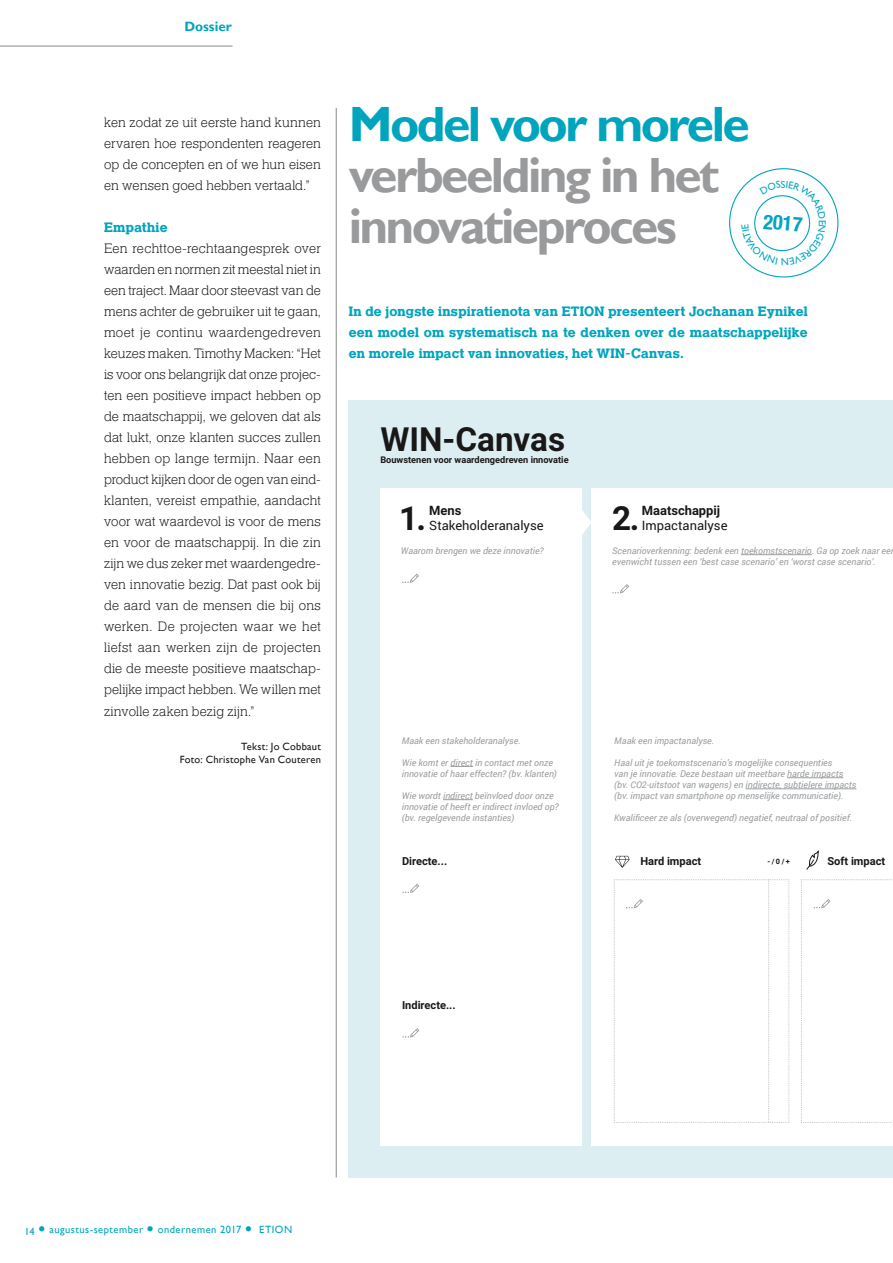
<style>
.page{position:relative;width:893px;height:1263px;background:#fff}
.page>*{position:absolute;margin:0;border:0;box-sizing:border-box;transform-origin:0 0}
.t1{font:700 49.5px/51px "Gill Sans";letter-spacing:-.055em;color:#999a9c}
.t2{font:700 49.5px "Gill Sans";letter-spacing:-.055em;color:#00a5bd}
.t3{font:700 33.3px "Roboto";color:#1a1817}
.t4{font:700 condensed 20.4px "Helvetica Neue LT Pro";color:#00a6c2}
.t5{font:300 14.25px/21px "Helserif";color:#1a1817;text-align:justify}
.t6{font:700 14.25px/21px "Helserif";letter-spacing:.01em;color:#00a5bd;text-align:justify}
.t7{font:700 13.5px "Gill Sans";color:#00a5bd}
.t8{font:12.9px "Roboto";color:#1a1817}
.t9{font:700 12.9px "Roboto";color:#1a1817}
.t10{font:700 11.1px "Roboto";color:#1a1817}
.t11{font:10.5px "Gill Sans";letter-spacing:.05em;color:#00a5bd}
.t12{font:10.5px/13.5px "Gill Sans";letter-spacing:.02em;color:#1a1817;text-align:right}
.t13{font:italic 9.3px/11.1px "Roboto";color:#9b9d9f}
.t14{font:700 9.3px "Roboto";color:#1a1817}
.t15{font:700 7.35px "Roboto";color:#1a1817}
.s1{font-size:21px}
</style>
<div class="page">
<hr style="left:0;top:46px;width:233px;height:1px;background:#878989">
<hr style="left:336px;top:108px;width:1px;height:1069px;background:#878989">
<div style="left:349px;top:400px;width:544px;height:777px;background:#ddeef3"></div>
<div style="left:381px;top:488px;width:201px;height:657px;background:#fff"></div>
<div style="left:592px;top:488px;width:301px;height:657px;background:#fff"></div>
<svg style="left:450px;top:766px;width:23px;height:1px"></svg>
<hr style="left:443px;top:799px;width:30px;height:1px;background:#9b9d9f">
<hr style="left:741px;top:554px;width:71px;height:1px;background:#9b9d9f">
<hr style="left:787px;top:777px;width:56px;height:1px;background:#9b9d9f">
<hr style="left:746px;top:788px;width:110px;height:1px;background:#9b9d9f">
<svg style="left:612px;top:584px;width:17px;height:9px"></svg>
<svg style="left:613px;top:879px;width:177px;height:244px"></svg>
<svg style="left:402px;top:884px;width:17px;height:9px"></svg>
<svg style="left:402px;top:1028px;width:17px;height:9px"></svg>
<svg style="left:402px;top:573px;width:17px;height:10px"></svg>
<svg style="left:582px;top:510px;width:9px;height:25px"></svg>
<svg style="left:615px;top:856px;width:15px;height:12px"></svg>
<svg style="left:806px;top:851px;width:13px;height:19px"></svg>
<svg style="left:801px;top:879px;width:92px;height:244px"></svg>
<svg style="left:729px;top:168px;width:110px;height:110px"></svg>
<p class="t7" style="left:184px;top:18px;width:49px">Dossier</p>
<p class="t5" style="left:104px;top:113px;width:218px">ken zodat ze uit eerste hand kunnen ervaren hoe respondenten reageren op de concepten en of we hun eisen en wensen goed hebben vertaald.”</p>
<p class="t6" style="left:104px;top:218px;width:65px">Empathie</p>
<p class="t5" style="left:104px;top:239px;width:218px">Een rechttoe-rechtaangesprek over waarden en normen zit meestal niet in een traject. Maar door steevast van de mens achter de gebruiker uit te gaan, moet je continu waardengedreven keuzes maken. Timothy Macken: “Het is voor ons belangrijk dat onze projec&shy;ten een positieve impact hebben op de maatschappij, we geloven dat als dat lukt, onze klanten succes zullen hebben op lange termijn. Naar een product kijken door de ogen van eind&shy;klanten, vereist empathie, aandacht voor wat waardevol is voor de mens en voor de maatschappij. In die zin zijn we dus zeker met waardengedre&shy;ven innovatie bezig. Dat past ook bij de aard van de mensen die bij ons werken. De projecten waar we het liefst aan werken zijn de projecten die de meeste positieve maatschap&shy;pelijke impact hebben. We willen met zinvolle zaken bezig zijn.”</p>
<p class="t12" style="left:180px;top:740px;width:143px">Tekst: Jo Cobbaut<br>Foto: Christophe Van Couteren</p>
<h1 class="t2" style="left:349px;top:94px;width:403px">Model voor morele</h1>
<h1 class="t1" style="left:349px;top:151px;width:372px">verbeelding in het innovatieproces</h1>
<h3 class="t4" style="left:764px;top:209px;width:41px;rotate:5deg">2017</h3>
<p class="t6" style="left:349px;top:302px;width:460px">In de jongste inspiratienota van ETION presenteert Jochanan Eynikel een model om systematisch na te denken over de maatschappelijke en morele impact van innovaties, het WIN-Canvas.</p>
<h2 class="t3" style="left:380px;top:415px;width:186px">WIN-Canvas</h2>
<p class="t14" style="left:380px;top:453px;width:190px">Bouwstenen voor waardengedreven innovatie</p>
<p class="t9" style="left:429px;top:501px;width:34px">Mens</p>
<h2 class="t3" style="left:399px;top:495px;width:29px">1.</h2>
<p class="t8" style="left:429px;top:517px;width:116px">Stakeholderanalyse</p>
<h2 class="t3" style="left:612px;top:495px;width:29px">2.</h2>
<p class="t9" style="left:642px;top:501px;width:80px">Maatschappij</p>
<p class="t8" style="left:642px;top:517px;width:87px">Impactanalyse</p>
<p class="t13" style="left:401px;top:545px;width:144px">Waarom brengen we deze innovatie?</p>
<p class="t13" style="left:612px;top:545px;width:280px">Scenarioverkenning: bedenk een toekomstscenario. Ga op zoek naar ee evenwicht tussen een ‘best case scenario’ en ‘worst case scenario’.</p>
<p class="t13" style="left:402px;top:734px;width:120px">Maak een stakeholderanalyse.</p>
<p class="t13" style="left:402px;top:756px;width:157px">Wie komt er direct in contact met onze innovatie of haar effecten? (bv. klanten)</p>
<p class="t13" style="left:402px;top:790px;width:158px">Wie wordt indirect beïnvloed door onze innovatie of heeft er indirect invloed op? (bv. regelgevende instanties)</p>
<p class="t13" style="left:614px;top:735px;width:101px">Maak een impactanalyse.</p>
<p class="t13" style="left:614px;top:757px;width:244px">Haal uit je toekomstscenario’s mogelijke consequenties<br>van je innovatie. Deze bestaan uit meetbare harde impacts (bv. CO2-uitstoot van wagens) en indirecte, subtielere impacts (bv. impact van smartphone op menselijke communicatie).</p>
<p class="t13" style="left:614px;top:812px;width:239px">Kwalificeer ze als (overwegend) negatief, neutraal of positief.</p>
<p class="t10" style="left:402px;top:853px;width:47px">Directe...</p>
<p class="t10" style="left:640px;top:853px;width:62px">Hard impact</p>
<p class="t15" style="left:767px;top:856px;width:24px">- / 0 / +</p>
<p class="t10" style="left:827px;top:853px;width:59px">Soft impact</p>
<p class="t10" style="left:402px;top:997px;width:55px">Indirecte...</p>
<p class="t11" style="left:24px;top:1223px;width:269px">14 <span class="s1">•</span> augustus-september <span class="s1">•</span> ondernemen 2017 <span class="s1">•</span> ETION</p>
</div>
